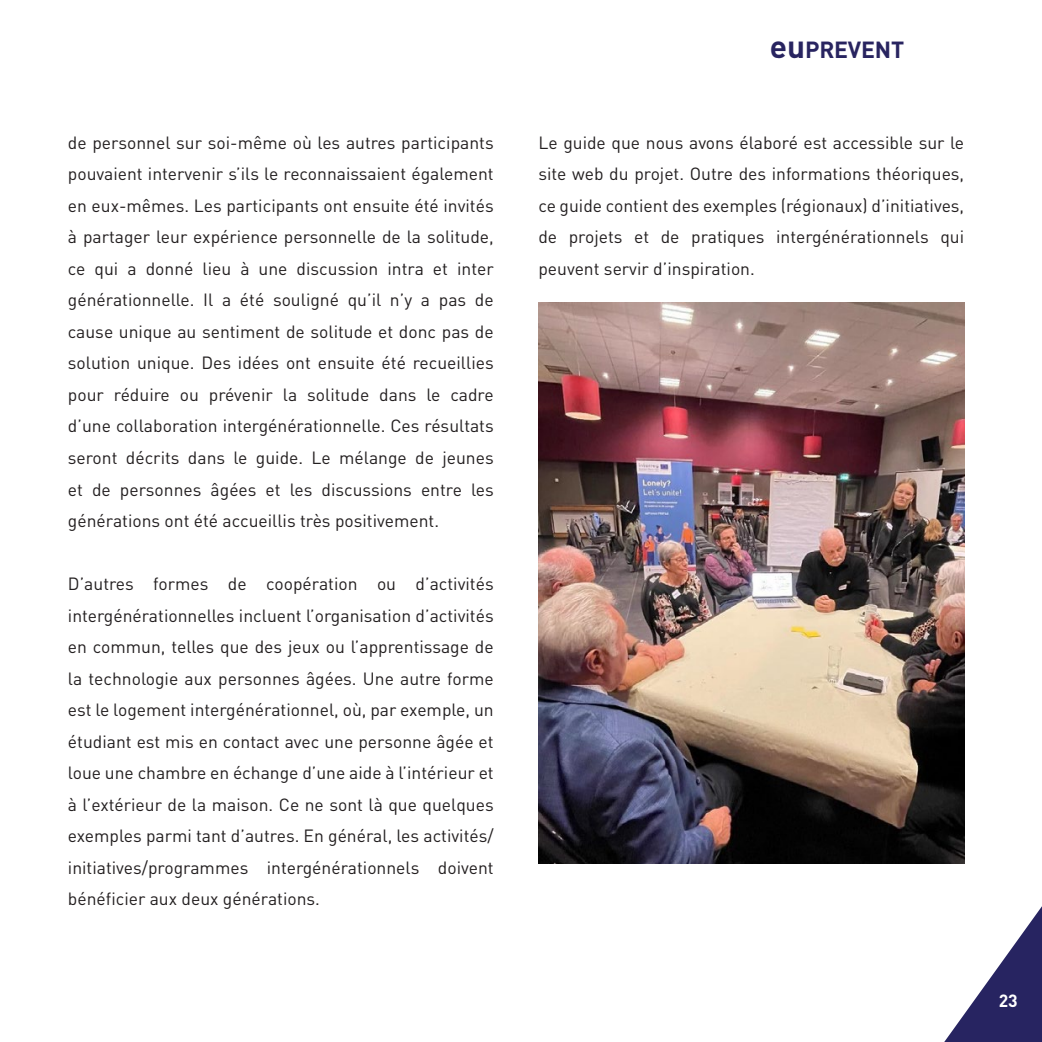
<style>
.page{position:relative;width:1042px;height:1042px;background:#fff}
.page>*{position:absolute;margin:0;border:0;box-sizing:border-box;transform-origin:0 0}
.t1{font:700 23.1px "DIN";letter-spacing:-.01em;color:#282460}
.t2{font:17.5px/31.5px "DIN";color:#231f20;text-align:justify}
.t3{font:700 17.5px "DIN";color:#fff}
.s1{font-size:31.5px}
.s2{font-weight:500;color:#fff}
.s3{font-weight:900;color:#fff}
</style>
<div class="page">
<svg style="left:944px;top:906px;width:98px;height:136px"></svg>
<img style="left:538px;top:303px;width:426px;height:560px">
<p class="t2" style="left:68px;top:127px;width:427px">de personnel sur soi-même où les autres participants pouvaient intervenir s’ils le reconnaissaient également en eux-mêmes. Les participants ont ensuite été invités à partager leur expérience personnelle de la solitude, ce qui a donné lieu à une discussion intra et inter générationnelle. Il a été souligné qu’il n’y a pas de cause unique au sentiment de solitude et donc pas de solution unique. Des idées ont ensuite été recueillies pour réduire ou prévenir la solitude dans le cadre d’une collaboration intergénérationnelle. Ces résultats seront décrits dans le guide. Le mélange de jeunes et de personnes âgées et les discussions entre les générations ont été accueillis très positivement.</p>
<p class="t2" style="left:68px;top:568px;width:427px">D’autres formes de coopération ou d’activités intergénérationnelles incluent l’organisation d’activités en commun, telles que des jeux ou l’apprentissage de la technologie aux personnes âgées. Une autre forme est le logement intergénérationnel, où, par exemple, un étudiant est mis en contact avec une personne âgée et loue une chambre en échange d’une aide à l’intérieur et à l’extérieur de la maison. Ce ne sont là que quelques exemples parmi tant d’autres. En général, les activités/ initiatives/programmes intergénérationnels doivent bénéficier aux deux générations.</p>
<h1 class="t1" style="left:770px;top:37px;width:247px"><span class="s1">eu</span>PREVENT <span class="s2">|</span> <span class="s3">PROFILE</span></h1>
<p class="t2" style="left:538px;top:127px;width:427px">Le guide que nous avons élaboré est accessible sur le site web du projet. Outre des informations théoriques, ce guide contient des exemples (régionaux) d’initiatives, de projets et de pratiques intergénérationnels qui peuvent servir d’inspiration.</p>
<p class="t3" style="left:998px;top:990px;width:21px">23</p>
</div>
